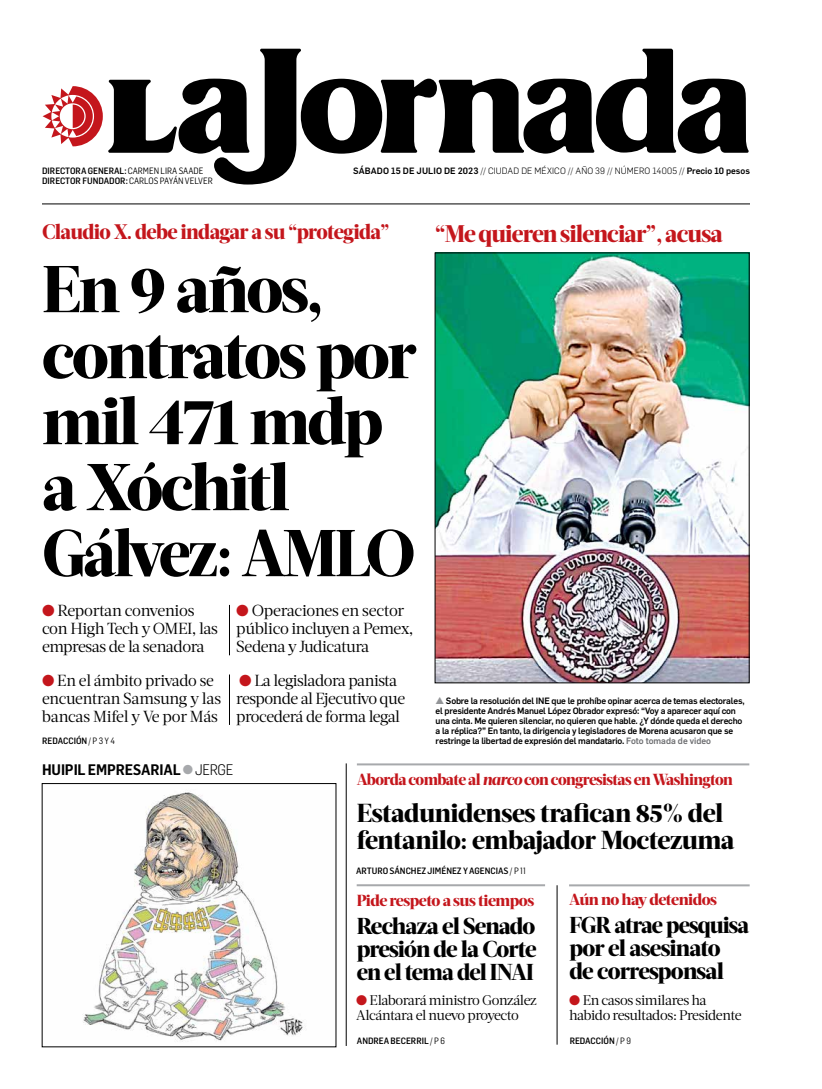
<style>
.page{position:relative;width:822px;height:1089px;background:#fff}
.page>*{position:absolute;margin:0;border:0;box-sizing:border-box;transform-origin:0 0}
.t1{font:800 66px/66px "Acta Headline";letter-spacing:-.04em;color:#000}
.t2{font:800 26px/27px "Acta Headline";letter-spacing:-.02em;color:#000}
.t3{font:800 24px "Acta Headline";letter-spacing:-.035em;color:#c4161c}
.t4{font:800 23px/23px "Acta Headline";letter-spacing:-.04em;color:#000;text-align:justify}
.t5{font:800 21px "Acta Headline";letter-spacing:-.03em;color:#c4161c}
.t6{font:16px/18px "Acta Deck";letter-spacing:-.03em;color:#000}
.t7{font:800 16px "Acta Headline";letter-spacing:-.035em;color:#c4161c}
.t8{font:600 15px "Flama Semicond";letter-spacing:-.01em;color:#000}
.t9{font:14px/15px "Acta Deck";letter-spacing:-.03em;color:#000}
.t10{font:500 9px/10px "Flama";letter-spacing:-.02em;color:#000}
.t11{font:500 9px "Flama Semicond";color:#000}
.t12{font:300 9px "Flama";letter-spacing:.01em;color:#000}
.s1{font-weight:400}
.s2{font-weight:500}
.s3{color:#c4161c}
.s4{color:#939598}
.s5{color:#6d6e71}
.s6{color:#a7a9ac}
.s7{font-weight:300}
.s8{font-style:italic}
</style>
<div class="page">
<svg style="left:43px;top:49px;width:706px;height:136px"></svg>
<hr style="left:42px;top:204px;width:708px;height:1px;background:#000">
<img style="left:437px;top:255px;width:310px;height:426px">
<hr style="left:229px;top:605px;width:1px;height:50px;background:#000">
<hr style="left:229px;top:675px;width:1px;height:50px;background:#000">
<hr style="left:346px;top:763px;width:1px;height:283px;background:#000">
<hr style="left:569px;top:884px;width:181px;height:2px;background:#a7a9ac">
<hr style="left:357px;top:884px;width:188px;height:2px;background:#a7a9ac">
<hr style="left:557px;top:885px;width:1px;height:160px;background:#000">
<hr style="left:357px;top:763px;width:392px;height:2px;background:#a7a9ac">
<img style="left:83px;top:792px;width:220px;height:250px">
<p class="t11" style="left:42px;top:165px;width:163px">DIRECTORA GENERAL: <span class="s1">CARMEN LIRA SAADE</span></p>
<p class="t12" style="left:353px;top:164px;width:398px"><span class="s2">Sábado 15 de julio de 2023</span> // CIUDAD DE MÉXICO // AÑO 39 // NÚM ERO 14005 // <span class="s2">Precio 10 pesos</span></p>
<p class="t11" style="left:42px;top:175px;width:172px">DIRECTOR FUNDADOR: <span class="s1">CARLOS PAYÁN VELVER</span></p>
<h3 class="t5" style="left:42px;top:219px;width:349px">Claudio X. debe indagar a su “protegida”</h3>
<h1 class="t1" style="left:42px;top:257px;width:376px">En 9 años, contratos por mil 471 mdp a Xóchitl<br>Gálvez: AMLO</h1>
<h3 class="t6" style="left:42px;top:602px;width:177px"><span class="s3">●</span> Reportan convenios con High Tech y OMEI, las empresas de la senadora</h3>
<h3 class="t6" style="left:236px;top:602px;width:179px"><span class="s3">●</span> Operaciones en sector público incluyen a Pemex,<br>Sedena y Judicatura</h3>
<h3 class="t6" style="left:42px;top:671px;width:181px"><span class="s3">●</span> En el ámbito privado se encuentran Samsung y las bancas Mifel y Ve por Más</h3>
<h3 class="t6" style="left:236px;top:671px;width:170px"><span class="s3">●</span> La legisladora panista responde al Ejecutivo que procederá de forma legal</h3>
<p class="t11" style="left:42px;top:735px;width:74px">REDACCIÓN <span class="s1">/ P 3 Y 4</span></p>
<h3 class="t3" style="left:435px;top:219px;width:290px">“Me quieren silenciar”, acusa</h3>
<p class="t10" style="left:436px;top:695px;width:311px"><span class="s4">▲</span> Sobre la resolución del INE que le prohíbe opinar acerca de temas electorales, el presidente Andrés Manuel López Obrador expresó: “Voy a aparecer aquí con una cinta. Me quieren silenciar, no quieren que hable. ¿Y dónde queda el derecho a la réplica?” En tanto, la dirigencia y legisladores de Morena acusaron que se restringe la libertad de expresión del mandatario. <span class="s5">Foto tomada de video</span></p>
<h3 class="t8" style="left:42px;top:760px;width:193px">HUIPIL EMPRESARIAL <span class="s6">●</span> <span class="s7">JERGE</span></h3>
<h3 class="t7" style="left:357px;top:770px;width:378px">Aborda combate al <span class="s8">narco</span> con congresistas en Washington</h3>
<h2 class="t2" style="left:357px;top:800px;width:379px">Estadunidenses trafican 85% del fentanilo: embajador Moctezuma</h2>
<p class="t11" style="left:356px;top:865px;width:172px">ARTURO SÁNCHEZ JIMÉNEZ Y AGENCIAS <span class="s1">/ P 11</span></p>
<h3 class="t7" style="left:357px;top:891px;width:179px">Pide respeto a sus tiempos</h3>
<h3 class="t7" style="left:569px;top:890px;width:149px">Aún no hay detenidos</h3>
<h3 class="t4" style="left:357px;top:914px;width:181px">Rechaza el Senado presión de la Corte en el tema del INAI</h3>
<h3 class="t4" style="left:569px;top:914px;width:181px;text-align:left">FGR atrae pesquisa por el asesinato de corresponsal</h3>
<h3 class="t9" style="left:569px;top:993px;width:174px"><span class="s3">●</span> En casos similares ha habido resultados: Presidente</h3>
<h3 class="t9" style="left:356px;top:993px;width:182px"><span class="s3">●</span> Elaborará ministro González<br>Alcántara el nuevo proyecto</h3>
<p class="t11" style="left:357px;top:1035px;width:90px">ANDREA BECERRIL <span class="s1">/ P 6</span></p>
<p class="t11" style="left:570px;top:1035px;width:63px">REDACCIÓN <span class="s1">/ P 9</span></p>
</div>
